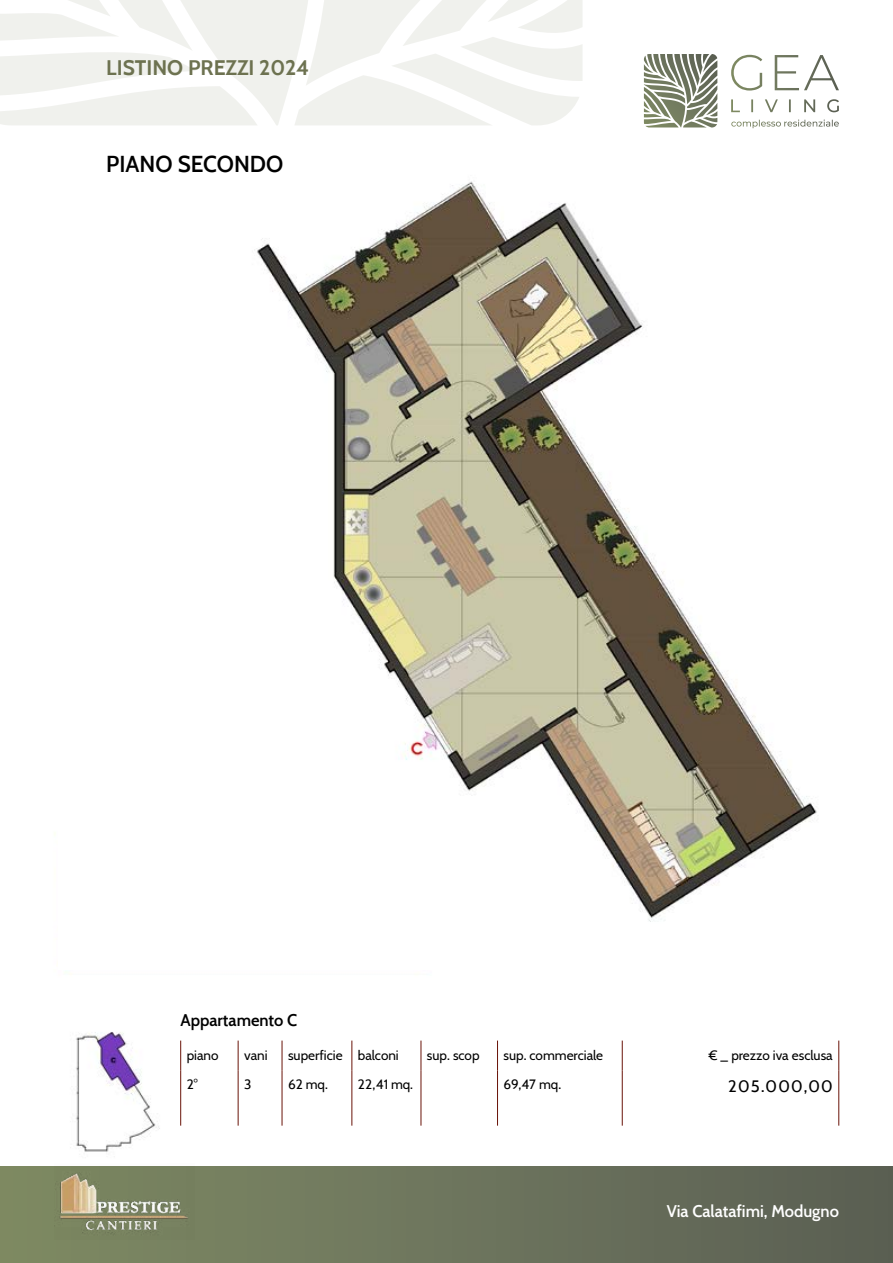
<style>
.page{position:relative;width:893px;height:1263px;background:#fff}
.page>*{position:absolute;margin:0;border:0;box-sizing:border-box;transform-origin:0 0}
.t1{font:600 22.5px "Cabin";color:#000}
.t2{font:700 21px "Cabin";color:#6d7250}
.t3{font:600 16.5px "Cabin";color:#fff}
.t4{font:600 16.5px "Cabin";color:#000}
.t5{font:16.5px "Cabin";letter-spacing:.08em;color:#000}
.t6{font:13.5px "Cabin";color:#000}
</style>
<div class="page">
<svg style="left:0;top:0;width:582px;height:125px;fill:#f0f1ed"></svg>
<svg style="left:731px;top:55px;width:108px;height:72px"></svg>
<svg style="left:644px;top:54px;width:73px;height:54px"></svg>
<div style="left:0;top:1167px;width:893px;height:96px;background:linear-gradient(to right,#7f8b64,#5b5f54)"></div>
<img style="left:54px;top:1166px;width:140px;height:73px">
<img style="left:54px;top:181px;width:763px;height:741px">
<img style="left:76px;top:1032px;width:84px;height:120px">
<hr style="left:180px;top:1040px;width:1px;height:30px;background:#691308">
<hr style="left:238px;top:1040px;width:1px;height:30px;background:#691308">
<hr style="left:282px;top:1040px;width:1px;height:30px;background:#691308">
<hr style="left:352px;top:1040px;width:1px;height:30px;background:#691308">
<hr style="left:421px;top:1040px;width:1px;height:30px;background:#691308">
<hr style="left:497px;top:1040px;width:1px;height:30px;background:#691308">
<hr style="left:622px;top:1040px;width:1px;height:30px;background:#691308">
<hr style="left:838px;top:1040px;width:1px;height:30px;background:#691308">
<hr style="left:180px;top:1070px;width:1px;height:56px;background:#691308">
<hr style="left:238px;top:1070px;width:1px;height:56px;background:#691308">
<hr style="left:282px;top:1070px;width:1px;height:56px;background:#691308">
<hr style="left:352px;top:1070px;width:1px;height:56px;background:#691308">
<hr style="left:421px;top:1070px;width:1px;height:56px;background:#691308">
<hr style="left:497px;top:1070px;width:1px;height:56px;background:#691308">
<hr style="left:622px;top:1070px;width:1px;height:56px;background:#691308">
<hr style="left:838px;top:1070px;width:1px;height:56px;background:#691308">
<div style="left:58px;top:790px;width:381px;height:179px;background:#fff"></div>
<h2 class="t2" style="left:106px;top:51px;width:205px">LISTINO PREZZI 2024</h2>
<h1 class="t1" style="left:106px;top:146px;width:179px">PIANO SECONDO</h1>
<p class="t4" style="left:180px;top:1007px;width:118px">Appartamento C</p>
<p class="t6" style="left:187px;top:1044px;width:33px">piano</p>
<p class="t6" style="left:244px;top:1044px;width:25px">vani</p>
<p class="t6" style="left:288px;top:1044px;width:112px">superficie balconi</p>
<p class="t6" style="left:427px;top:1044px;width:54px">sup. scop</p>
<p class="t6" style="left:503px;top:1044px;width:101px">sup. commerciale</p>
<p class="t6" style="left:709px;top:1044px;width:125px">€ _ prezzo iva esclusa</p>
<p class="t6" style="left:187px;top:1074px;width:13px">2°</p>
<p class="t6" style="left:244px;top:1074px;width:9px">3</p>
<p class="t6" style="left:288px;top:1074px;width:41px">62 mq.</p>
<p class="t6" style="left:358px;top:1074px;width:57px">22,41 mq.</p>
<p class="t6" style="left:503px;top:1074px;width:59px">69,47 mq.</p>
<p class="t5" style="left:728px;top:1073px;width:106px">205.000,00</p>
<p class="t3" style="left:667px;top:1198px;width:174px">Via Calatafimi, Modugno</p>
</div>
